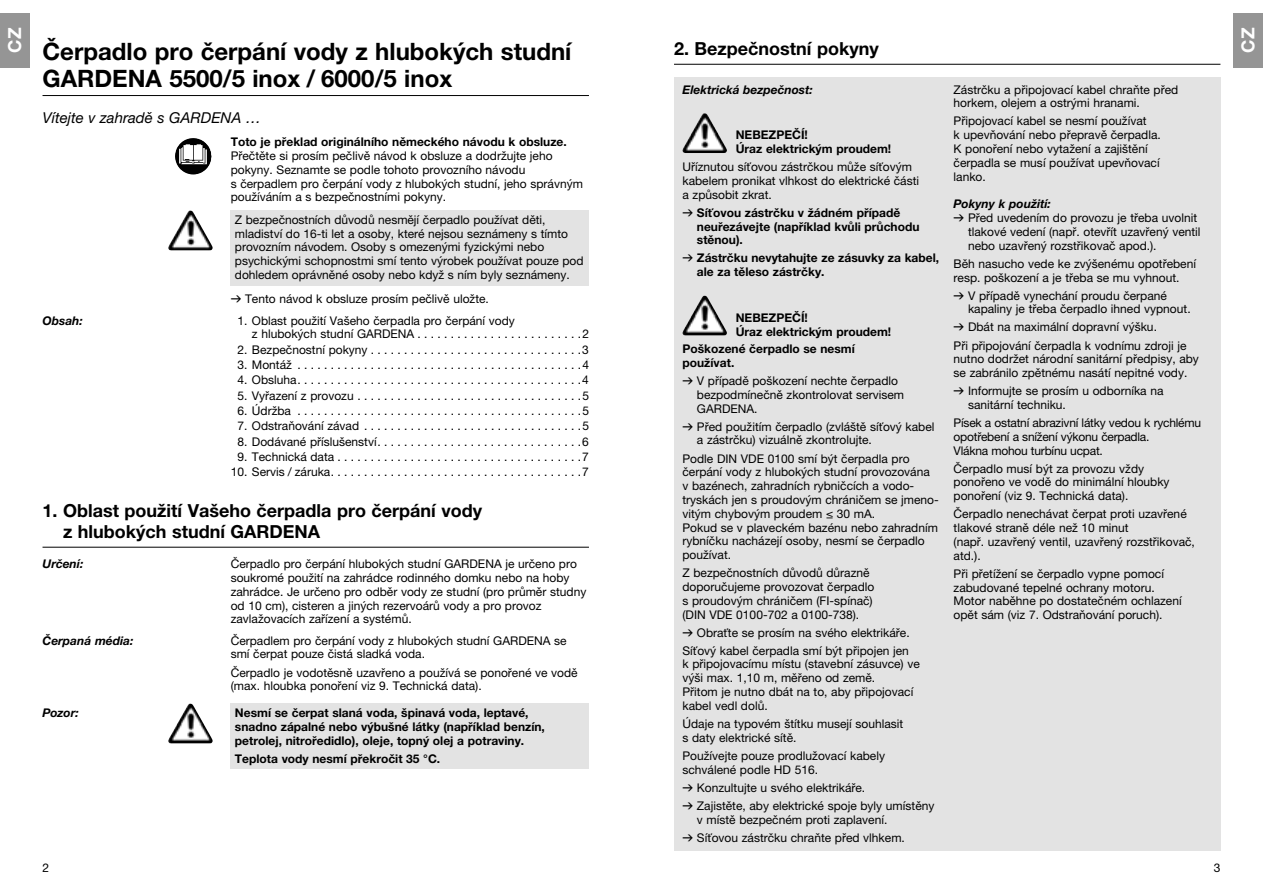
<style>
.page{position:relative;width:1263px;height:893px;background:#fff}
.page>*{position:absolute;margin:0;border:0;box-sizing:border-box;transform-origin:0 0}
.t1{font:700 24px/27px "GARDENA Pro";color:#000}
.t2{font:700 18px/21.8px "GARDENA Pro";color:#000}
.t3{font:700 18px "GARDENA Pro";color:#fff}
.t4{font:italic 15px "GARDENA Pro";color:#000}
.t5{font:12px/13.8px "GARDENA Pro";color:#000}
.t6{font:700 12px/13.8px "GARDENA Pro";color:#000}
.t7{font:12px/13.8px "GARDENA Pro";letter-spacing:-.02em;color:#000}
.t8{font:italic 700 12px "GARDENA Pro";color:#000}
.s1{font-family:"Formdruck"}
.s2{font-family:"Formdruck";font-weight:400}
</style>
<div class="page">
<div style="left:231px;top:210px;width:358px;height:75px;background:#e3e3e3"></div>
<hr style="left:43px;top:95px;width:546px;height:1px;background:#000">
<svg style="left:197px;top:170px;width:8px;height:4px"></svg>
<img style="left:190px;top:210px;width:11px;height:16px">
<div style="left:231px;top:703px;width:358px;height:66px;background:#e3e3e3"></div>
<hr style="left:43px;top:547px;width:546px;height:1px;background:#000">
<img style="left:190px;top:704px;width:11px;height:15px">
<hr style="left:674px;top:64px;width:546px;height:1px;background:#000">
<div style="left:674px;top:77px;width:546px;height:773px;background:#e3e3e3"></div>
<img style="left:704px;top:113px;width:11px;height:16px">
<img style="left:704px;top:296px;width:11px;height:15px">
<div style="left:0;top:13px;width:30px;height:55px;background:#959595"></div>
<div style="left:1233px;top:13px;width:30px;height:55px;background:#959595"></div>
<h2 class="t3" style="left:9px;top:53px;width:27px;rotate:-90deg">CZ</h2>
<h1 class="t1" style="left:43px;top:41px;width:530px">Čerpadlo pro čerpání vody z hlubokých studní<br>GARDENA 5500/5 inox / 6000/5 inox</h1>
<p class="t4" style="left:43px;top:112px;width:220px">Vítejte v zahradě s GARDENA …</p>
<p class="t6" style="left:231px;top:137px;width:338px">Toto je překlad originálního německého návodu k obsluze.</p>
<p class="t5" style="left:231px;top:150px;width:354px">Přečtěte si prosím pečlivě návod k obsluze a dodržujte jeho pokyny. Seznamte se podle tohoto provozního návodu<br>s čerpadlem pro čerpání vody z hlubokých studní, jeho správným používáním a s bezpečnostními pokyny.</p>
<p class="t5" style="left:235px;top:214px;width:350px">Z bezpečnostních důvodů nesmějí čerpadlo používat děti, mladiství do 16-ti let a osoby, které nejsou seznámeny s tímto provozním návodem. Osoby s omezenými fyzickými nebo psychickými schopnostmi smí tento výrobek používat pouze pod dohledem oprávněné osoby nebo když s ním byly seznámeny.</p>
<p class="t5" style="left:231px;top:294px;width:260px"><span class="s1">v</span> Tento návod k obsluze prosím pečlivě uložte.</p>
<p class="t8" style="left:43px;top:316px;width:42px">Obsah:</p>
<p class="t5" style="left:252px;top:315px;width:339px;text-indent:-15px">1. Oblast použití Vašeho čerpadla pro čerpání vody<br>z hlubokých studní GARDENA . . . . . . . . . . . . . . . . . . . . . . . . .2</p>
<p class="t5" style="left:237px;top:344px;width:353px">2. Bezpečnostní pokyny . . . . . . . . . . . . . . . . . . . . . . . . . . . . . . . .3</p>
<p class="t5" style="left:237px;top:359px;width:353px">3. Montáž . . . . . . . . . . . . . . . . . . . . . . . . . . . . . . . . . . . . . . . . . . .4</p>
<p class="t5" style="left:237px;top:375px;width:353px">4. Obsluha . . . . . . . . . . . . . . . . . . . . . . . . . . . . . . . . . . . . . . . . . . .4</p>
<p class="t5" style="left:237px;top:390px;width:353px">5. Vyřazení z provozu . . . . . . . . . . . . . . . . . . . . . . . . . . . . . . . . . .5</p>
<p class="t5" style="left:237px;top:405px;width:353px">6. Údržba . . . . . . . . . . . . . . . . . . . . . . . . . . . . . . . . . . . . . . . . . . .5</p>
<p class="t5" style="left:237px;top:421px;width:353px">7. Odstraňování závad . . . . . . . . . . . . . . . . . . . . . . . . . . . . . . . . .5</p>
<p class="t5" style="left:237px;top:436px;width:353px">8. Dodávané příslušenství . . . . . . . . . . . . . . . . . . . . . . . . . . . . . . .6</p>
<p class="t5" style="left:237px;top:451px;width:353px">9. Technická data . . . . . . . . . . . . . . . . . . . . . . . . . . . . . . . . . . . . .7</p>
<p class="t5" style="left:231px;top:466px;width:360px">10. Servis / záruka . . . . . . . . . . . . . . . . . . . . . . . . . . . . . . . . . . . . . .7</p>
<h2 class="t2" style="left:63px;top:502px;width:420px;text-indent:-21px">1. Oblast použití Vašeho čerpadla pro čerpání vody z hlubokých studní GARDENA</h2>
<p class="t8" style="left:43px;top:559px;width:42px">Určení:</p>
<p class="t5" style="left:231px;top:558px;width:357px">Čerpadlo pro čerpání hlubokých studní GARDENA je určeno pro soukromé použití na zahrádce rodinného domku nebo na hoby zahrádce. Je určeno pro odběr vody ze studní (pro průměr studny od 10 cm), cisteren a jiných rezervoárů vody a pro provoz zavlažovacích zařízení a systémů.</p>
<p class="t8" style="left:43px;top:636px;width:92px">Čerpaná média:</p>
<p class="t5" style="left:231px;top:635px;width:338px">Čerpadlem pro čerpání vody z hlubokých studní GARDENA se smí čerpat pouze čistá sladká voda.</p>
<p class="t5" style="left:231px;top:667px;width:348px">Čerpadlo je vodotěsně uzavřeno a používá se ponořené ve vodě (max. hloubka ponoření viz 9. Technická data).</p>
<p class="t8" style="left:43px;top:708px;width:38px">Pozor:</p>
<p class="t6" style="left:235px;top:707px;width:312px">Nesmí se čerpat slaná voda, špinavá voda, leptavé, snadno zápalné nebo výbušné látky (například benzín, petrolej, nitroředidlo), oleje, topný olej a potraviny.</p>
<p class="t6" style="left:235px;top:753px;width:207px">Teplota vody nesmí překročit 35 °C.</p>
<p class="t5" style="left:43px;top:862px;width:8px">2</p>
<h2 class="t2" style="left:674px;top:40px;width:206px">2. Bezpečnostní pokyny</h2>
<p class="t8" style="left:682px;top:85px;width:132px">Elektrická bezpečnost:</p>
<p class="t6" style="left:736px;top:130px;width:157px">NEBEZPEČÍ!<br>Úraz elektrickým proudem!</p>
<p class="t5" style="left:682px;top:161px;width:238px">Uříznutou síťovou zástrčkou může síťovým kabelem pronikat vlhkost do elektrické části a způsobit zkrat.</p>
<p class="t6" style="left:697px;top:207px;width:224px;text-indent:-14px"><span class="s2">v</span> Síťovou zástrčku v žádném případě neuřezávejte (například kvůli průchodu stěnou).</p>
<p class="t6" style="left:697px;top:253px;width:244px;text-indent:-14px"><span class="s2">v</span> Zástrčku nevytahujte ze zásuvky za kabel, ale za těleso zástrčky.</p>
<p class="t6" style="left:736px;top:312px;width:157px">NEBEZPEČÍ!<br>Úraz elektrickým proudem!</p>
<p class="t6" style="left:682px;top:344px;width:174px">Poškozené čerpadlo se nesmí používat.</p>
<p class="t5" style="left:697px;top:375px;width:209px;text-indent:-14px"><span class="s1">v</span> V případě poškození nechte čerpadlo bezpodmínečně zkontrolovat servisem<br>GARDENA.</p>
<p class="t5" style="left:697px;top:421px;width:239px;text-indent:-14px"><span class="s1">v</span> Před použitím čerpadlo (zvláště síťový kabel a zástrčku) vizuálně zkontrolujte.</p>
<p class="t5" style="left:682px;top:453px;width:258px">Podle DIN VDE 0100 smí být čerpadla pro čerpání vody z hlubokých studní provozována<br>v bazénech, zahradních rybničcích a vodo&shy;tryskách jen s proudovým chráničem se jmeno&shy;vitým chybovým proudem ≤ 30 mA.<br>Pokud se v plaveckém bazénu nebo zahradním rybníčku nacházejí osoby, nesmí se čerpadlo používat.</p>
<p class="t5" style="left:682px;top:567px;width:193px">Z bezpečnostních důvodů důrazně doporučujeme provozovat čerpadlo s proudovým chráničem (FI-spínač) (DIN VDE 0100-702 a 0100-738).</p>
<p class="t5" style="left:682px;top:625px;width:229px;line-height:18px"><span class="s1">v</span> Obraťte se prosím na svého elektrikáře.<br>Síťový kabel čerpadla smí být připojen jen</p>
<p class="t5" style="left:682px;top:659px;width:239px">k připojovacímu místu (stavební zásuvce) ve výši max. 1,10 m, měřeno od země.<br>Přitom je nutno dbát na to, aby připojovací kabel vedl dolů.</p>
<p class="t5" style="left:682px;top:718px;width:222px">Údaje na typovém štítku musejí souhlasit s daty elektrické sítě.</p>
<p class="t5" style="left:682px;top:750px;width:204px">Používejte pouze prodlužovací kabely schválené podle HD 516.</p>
<p class="t5" style="left:682px;top:780px;width:253px;line-height:18px"><span class="s1">v</span> Konzultujte u svého elektrikáře.<br><span class="s1">v</span> Zajistěte, aby elektrické spoje byly umístěny</p>
<p class="t5" style="left:682px;top:812px;width:224px;line-height:18px;text-align:center">v místě bezpečném proti zaplavení.<br><span class="s1">v</span> Síťovou zástrčku chraňte před vlhkem.</p>
<p class="t5" style="left:954px;top:84px;width:226px">Zástrčku a připojovací kabel chraňte před horkem, olejem a ostrými hranami.</p>
<p class="t5" style="left:954px;top:116px;width:209px">Připojovací kabel se nesmí používat<br>k upevňování nebo přepravě čerpadla.<br>K ponoření nebo vytažení a zajištění čerpadla se musí používat upevňovací lanko.</p>
<p class="t8" style="left:954px;top:199px;width:99px">Pokyny k použití:</p>
<p class="t5" style="left:954px;top:212px;width:245px"><span class="s1">v</span> Před uvedením do provozu je třeba uvolnit</p>
<p class="t5" style="left:968px;top:226px;width:234px">tlakové vedení (např. otevřít uzavřený ventil</p>
<p class="t5" style="left:968px;top:240px;width:190px">nebo uzavřený rozstřikovač apod.).</p>
<p class="t5" style="left:954px;top:258px;width:244px">Běh nasucho vede ke zvýšenému opotřebení resp. poškození a je třeba se mu vyhnout.</p>
<p class="t5" style="left:968px;top:290px;width:224px;text-indent:-14px"><span class="s1">v</span> V případě vynechání proudu čerpané kapaliny je třeba čerpadlo ihned vypnout.</p>
<p class="t5" style="left:954px;top:320px;width:234px;line-height:18px"><span class="s1">v</span> Dbát na maximální dopravní výšku.<br>Při připojování čerpadla k vodnímu zdroji je</p>
<p class="t5" style="left:954px;top:354px;width:247px">nutno dodržet národní sanitární předpisy, aby se zabránilo zpětnému nasátí nepitné vody.</p>
<p class="t5" style="left:968px;top:385px;width:197px;text-indent:-14px"><span class="s1">v</span> Informujte se prosím u odborníka na sanitární techniku.</p>
<p class="t7" style="left:954px;top:417px;width:249px">Písek a ostatní abrazivní látky vedou k rychlému opotřebení a snížení výkonu čerpadla.<br>Vlákna mohou turbínu ucpat.</p>
<p class="t5" style="left:954px;top:463px;width:217px">Čerpadlo musí být za provozu vždy ponořeno ve vodě do minimální hloubky ponoření (viz 9. Technická data).</p>
<p class="t5" style="left:954px;top:509px;width:243px">Čerpadlo nenechávat čerpat proti uzavřené tlakové straně déle než 10 minut<br>(např. uzavřený ventil, uzavřený rozstřikovač, atd.).</p>
<p class="t5" style="left:954px;top:568px;width:230px">Při přetížení se čerpadlo vypne pomocí zabudované tepelné ochrany motoru.<br>Motor naběhne po dostatečném ochlazení opět sám (viz 7. Odstraňování poruch).</p>
<p class="t5" style="left:1214px;top:862px;width:8px">3</p>
<h2 class="t3" style="left:1242px;top:53px;width:27px;rotate:-90deg">CZ</h2>
</div>
